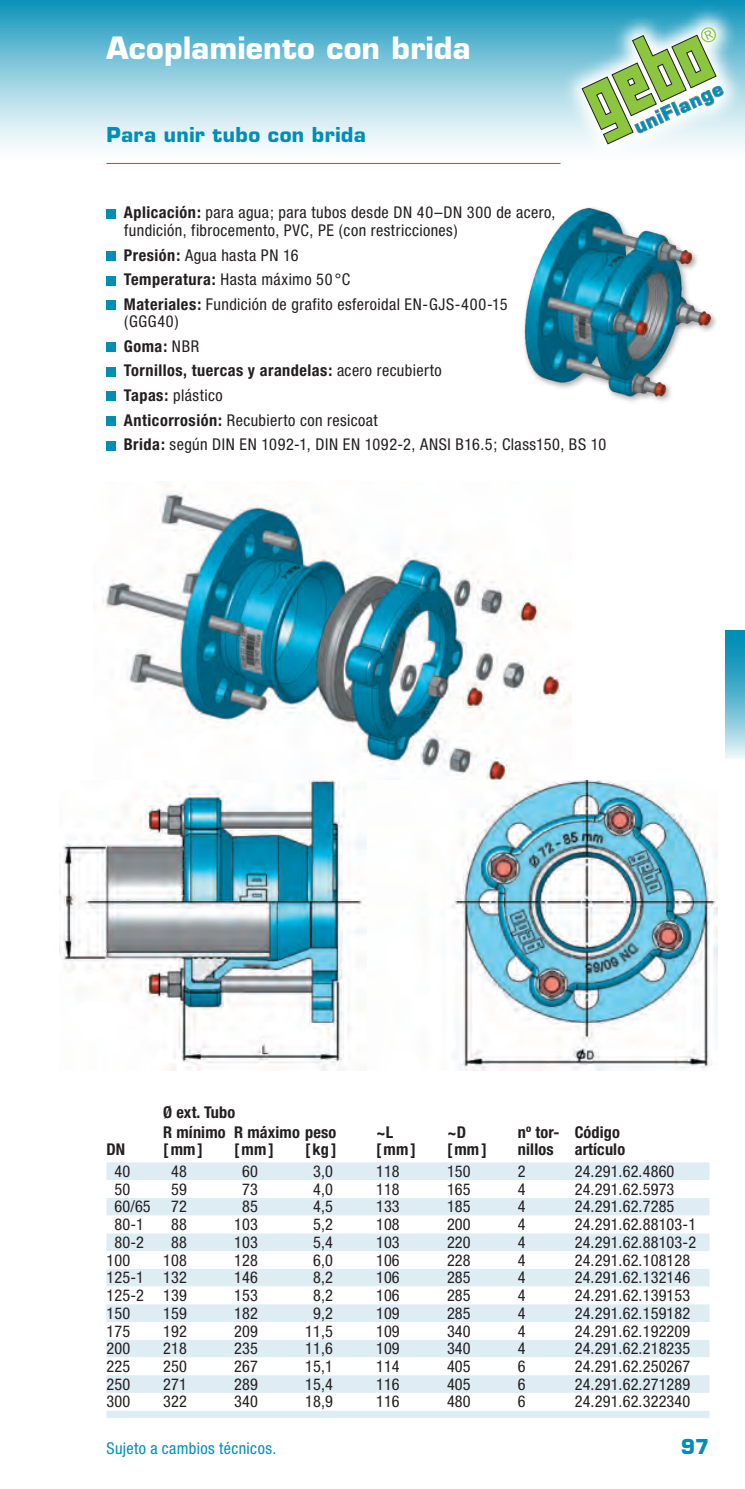
<style>
.page{position:relative;width:745px;height:1489px;background:#fff}
.page>*{position:absolute;margin:0;border:0;box-sizing:border-box;transform-origin:0 0}
.t1{font:700 30px "Eurostile";letter-spacing:.01em;color:#fff}
.t2{font:700 20px "Eurostile";letter-spacing:.02em;color:#008eb7}
.t3{font:700 18.25px "Eurostile";color:#008eb7}
.t4{font:condensed 16.25px/17.5px "Helvetica Neue";letter-spacing:.01em;color:#231f20}
.t5{font:condensed 16.25px/24.5px "Helvetica Neue";letter-spacing:.03em;color:#231f20}
.t6{font:700 condensed 16.25px/17.5px "Helvetica Neue";letter-spacing:.01em;color:#231f20}
.t7{font:condensed 16.25px "Helvetica Neue";letter-spacing:.025em;color:#008eb7}
.s1{font-weight:700}
</style>
<div class="page">
<div style="left:0;top:0;width:744px;height:163px;background:linear-gradient(to bottom,#1798bd,#fff)"></div>
<svg style="left:725px;top:629px;width:19px;height:130px;background:#5fb7d1"></svg>
<div style="left:106px;top:209px;width:10px;height:9px;background:#008eb7"></div>
<div style="left:106px;top:251px;width:10px;height:9px;background:#008eb7"></div>
<div style="left:106px;top:276px;width:10px;height:9px;background:#008eb7"></div>
<div style="left:106px;top:300px;width:10px;height:10px;background:#008eb7"></div>
<div style="left:106px;top:342px;width:10px;height:10px;background:#008eb7"></div>
<div style="left:106px;top:367px;width:10px;height:9px;background:#008eb7"></div>
<div style="left:106px;top:392px;width:10px;height:9px;background:#008eb7"></div>
<div style="left:106px;top:416px;width:10px;height:9px;background:#008eb7"></div>
<div style="left:106px;top:441px;width:10px;height:9px;background:#008eb7"></div>
<svg style="left:106px;top:1162px;width:603px;height:255px;background:#dfecf3"></svg>
<svg style="left:106px;top:1180px;width:603px;height:230px"></svg>
<img style="left:524px;top:207px;width:191px;height:195px">
<img style="left:102px;top:486px;width:469px;height:294px">
<img style="left:60px;top:780px;width:657px;height:290px">
<svg style="left:560px;top:6px;width:184px;height:158px"></svg>
<svg style="left:581px;top:26px;width:142px;height:119px"></svg>
<hr style="left:106px;top:163px;width:454px;height:1px;background:#008eb7">
<h1 class="t1" style="left:106px;top:30px;width:365px">Acoplamiento con brida</h1>
<p class="t2" style="left:106px;top:122px;width:261px">Para unir tubo con brida</p>
<p class="t4" style="left:124px;top:204px;width:433px"><span class="s1">Aplicación:</span> para agua; para tubos desde DN 40–DN 300 de acero, fundición, fibrocemento, PVC, PE (con restricciones)</p>
<p class="t5" style="left:124px;top:242px;width:385px"><span class="s1">Presión:</span> Agua hasta PN 16<br><span class="s1">Temperatura:</span> Hasta máximo 50 °C<br><span class="s1">Materiales:</span> Fundición de grafito esferoidal EN-GJS-400-15</p>
<p class="t5" style="left:124px;top:309px;width:484px">(GGG40)<br><span class="s1">Goma:</span> NBR<br><span class="s1">Tornillos, tuercas y arandelas:</span> acero recubierto<br><span class="s1">Tapas:</span> plástico<br><span class="s1">Anticorrosión:</span> Recubierto con resicoat<br><span class="s1">Brida:</span> según DIN EN 1092-1, DIN EN 1092-2, ANSI B16.5; Class150, BS 10</p>
<p class="t3" style="left:630px;top:118px;width:97px;rotate:-25deg">uniFlange</p>
<p class="t6" style="left:106px;top:1140px;width:20px">DN</p>
<p class="t6" style="left:163px;top:1103px;width:74px">Ø ext. Tubo</p>
<p class="t6" style="left:163px;top:1122px;width:64px">R mínimo [mm]</p>
<p class="t6" style="left:234px;top:1122px;width:104px">R máximo peso [mm]</p>
<p class="t6" style="left:305px;top:1140px;width:33px">[kg]</p>
<p class="t6" style="left:376px;top:1122px;width:41px">~L [mm]</p>
<p class="t6" style="left:446px;top:1122px;width:41px">~D [mm]</p>
<p class="t6" style="left:517px;top:1122px;width:43px">nº tor&shy;nillos</p>
<p class="t6" style="left:574px;top:1122px;width:52px">Código artículo</p>
<p class="t4" style="left:114px;top:1162px;width:17px">40</p>
<p class="t4" style="left:171px;top:1162px;width:17px">48</p>
<p class="t4" style="left:242px;top:1162px;width:17px">60</p>
<p class="t4" style="left:313px;top:1162px;width:21px">3,0</p>
<p class="t4" style="left:376px;top:1162px;width:25px">118</p>
<p class="t4" style="left:446px;top:1162px;width:25px">150</p>
<p class="t4" style="left:517px;top:1162px;width:9px">2</p>
<p class="t4" style="left:574px;top:1162px;width:101px">24.291.62.4860</p>
<p class="t4" style="left:114px;top:1179px;width:17px">50</p>
<p class="t4" style="left:171px;top:1179px;width:17px">59</p>
<p class="t4" style="left:242px;top:1179px;width:17px">73</p>
<p class="t4" style="left:313px;top:1179px;width:21px">4,0</p>
<p class="t4" style="left:376px;top:1179px;width:25px">118</p>
<p class="t4" style="left:446px;top:1179px;width:25px">165</p>
<p class="t4" style="left:517px;top:1179px;width:9px">4</p>
<p class="t4" style="left:574px;top:1179px;width:101px">24.291.62.5973</p>
<p class="t4" style="left:114px;top:1197px;width:38px">60/65</p>
<p class="t4" style="left:171px;top:1197px;width:17px">72</p>
<p class="t4" style="left:242px;top:1197px;width:17px">85</p>
<p class="t4" style="left:313px;top:1197px;width:21px">4,5</p>
<p class="t4" style="left:376px;top:1197px;width:25px">133</p>
<p class="t4" style="left:446px;top:1197px;width:25px">185</p>
<p class="t4" style="left:517px;top:1197px;width:9px">4</p>
<p class="t4" style="left:574px;top:1197px;width:101px">24.291.62.7285</p>
<p class="t4" style="left:114px;top:1215px;width:31px">80-1</p>
<p class="t4" style="left:171px;top:1215px;width:17px">88</p>
<p class="t4" style="left:234px;top:1215px;width:25px">103</p>
<p class="t4" style="left:313px;top:1215px;width:21px">5,2</p>
<p class="t4" style="left:376px;top:1215px;width:25px">108</p>
<p class="t4" style="left:446px;top:1215px;width:25px">200</p>
<p class="t4" style="left:517px;top:1215px;width:9px">4</p>
<p class="t4" style="left:574px;top:1215px;width:123px">24.291.62.88103-1</p>
<p class="t4" style="left:114px;top:1233px;width:31px">80-2</p>
<p class="t4" style="left:171px;top:1233px;width:17px">88</p>
<p class="t4" style="left:234px;top:1233px;width:25px">103</p>
<p class="t4" style="left:313px;top:1233px;width:21px">5,4</p>
<p class="t4" style="left:376px;top:1233px;width:25px">103</p>
<p class="t4" style="left:446px;top:1233px;width:25px">220</p>
<p class="t4" style="left:517px;top:1233px;width:9px">4</p>
<p class="t4" style="left:574px;top:1233px;width:123px">24.291.62.88103-2</p>
<p class="t4" style="left:106px;top:1250px;width:25px">100</p>
<p class="t4" style="left:163px;top:1250px;width:25px">108</p>
<p class="t4" style="left:234px;top:1250px;width:25px">128</p>
<p class="t4" style="left:313px;top:1250px;width:21px">6,0</p>
<p class="t4" style="left:376px;top:1250px;width:25px">106</p>
<p class="t4" style="left:446px;top:1250px;width:25px">228</p>
<p class="t4" style="left:517px;top:1250px;width:9px">4</p>
<p class="t4" style="left:574px;top:1250px;width:117px">24.291.62.108128</p>
<p class="t4" style="left:106px;top:1268px;width:82px">125-1 132</p>
<p class="t4" style="left:234px;top:1268px;width:25px">146</p>
<p class="t4" style="left:313px;top:1268px;width:21px">8,2</p>
<p class="t4" style="left:376px;top:1268px;width:25px">106</p>
<p class="t4" style="left:446px;top:1268px;width:25px">285</p>
<p class="t4" style="left:517px;top:1268px;width:9px">4</p>
<p class="t4" style="left:574px;top:1268px;width:117px">24.291.62.132146</p>
<p class="t4" style="left:106px;top:1286px;width:82px">125-2 139</p>
<p class="t4" style="left:234px;top:1286px;width:25px">153</p>
<p class="t4" style="left:313px;top:1286px;width:21px">8,2</p>
<p class="t4" style="left:376px;top:1286px;width:25px">106</p>
<p class="t4" style="left:446px;top:1286px;width:25px">285</p>
<p class="t4" style="left:517px;top:1286px;width:9px">4</p>
<p class="t4" style="left:574px;top:1286px;width:117px">24.291.62.139153</p>
<p class="t4" style="left:106px;top:1303px;width:25px">150</p>
<p class="t4" style="left:163px;top:1303px;width:25px">159</p>
<p class="t4" style="left:234px;top:1303px;width:25px">182</p>
<p class="t4" style="left:313px;top:1303px;width:21px">9,2</p>
<p class="t4" style="left:376px;top:1303px;width:25px">109</p>
<p class="t4" style="left:446px;top:1303px;width:25px">285</p>
<p class="t4" style="left:517px;top:1303px;width:9px">4</p>
<p class="t4" style="left:574px;top:1303px;width:117px">24.291.62.159182</p>
<p class="t4" style="left:106px;top:1321px;width:25px">175</p>
<p class="t4" style="left:163px;top:1321px;width:25px">192</p>
<p class="t4" style="left:234px;top:1321px;width:25px">209</p>
<p class="t4" style="left:305px;top:1321px;width:29px">11,5</p>
<p class="t4" style="left:376px;top:1321px;width:25px">109</p>
<p class="t4" style="left:446px;top:1321px;width:25px">340</p>
<p class="t4" style="left:517px;top:1321px;width:9px">4</p>
<p class="t4" style="left:574px;top:1321px;width:117px">24.291.62.192209</p>
<p class="t4" style="left:106px;top:1339px;width:25px">200</p>
<p class="t4" style="left:163px;top:1339px;width:25px">218</p>
<p class="t4" style="left:234px;top:1339px;width:25px">235</p>
<p class="t4" style="left:305px;top:1339px;width:29px">11,6</p>
<p class="t4" style="left:376px;top:1339px;width:25px">109</p>
<p class="t4" style="left:446px;top:1339px;width:25px">340</p>
<p class="t4" style="left:517px;top:1339px;width:9px">4</p>
<p class="t4" style="left:574px;top:1339px;width:117px">24.291.62.218235</p>
<p class="t4" style="left:106px;top:1357px;width:25px">225</p>
<p class="t4" style="left:163px;top:1357px;width:25px">250</p>
<p class="t4" style="left:234px;top:1357px;width:25px">267</p>
<p class="t4" style="left:305px;top:1357px;width:29px">15,1</p>
<p class="t4" style="left:376px;top:1357px;width:25px">114</p>
<p class="t4" style="left:446px;top:1357px;width:25px">405</p>
<p class="t4" style="left:517px;top:1357px;width:9px">6</p>
<p class="t4" style="left:574px;top:1357px;width:117px">24.291.62.250267</p>
<p class="t4" style="left:106px;top:1374px;width:25px">250</p>
<p class="t4" style="left:163px;top:1374px;width:25px">271</p>
<p class="t4" style="left:234px;top:1374px;width:25px">289</p>
<p class="t4" style="left:305px;top:1374px;width:29px">15,4</p>
<p class="t4" style="left:376px;top:1374px;width:25px">116</p>
<p class="t4" style="left:446px;top:1374px;width:25px">405</p>
<p class="t4" style="left:517px;top:1374px;width:9px">6</p>
<p class="t4" style="left:574px;top:1374px;width:117px">24.291.62.271289</p>
<p class="t4" style="left:106px;top:1392px;width:25px">300</p>
<p class="t4" style="left:163px;top:1392px;width:25px">322</p>
<p class="t4" style="left:234px;top:1392px;width:25px">340</p>
<p class="t4" style="left:305px;top:1392px;width:29px">18,9</p>
<p class="t4" style="left:376px;top:1392px;width:25px">116</p>
<p class="t4" style="left:446px;top:1392px;width:25px">480</p>
<p class="t4" style="left:517px;top:1392px;width:9px">6</p>
<p class="t4" style="left:574px;top:1392px;width:117px">24.291.62.322340</p>
<p class="t7" style="left:106px;top:1438px;width:171px">Sujeto a cambios técnicos.</p>
<p class="t2" style="left:680px;top:1433px;width:30px">97</p>
</div>
